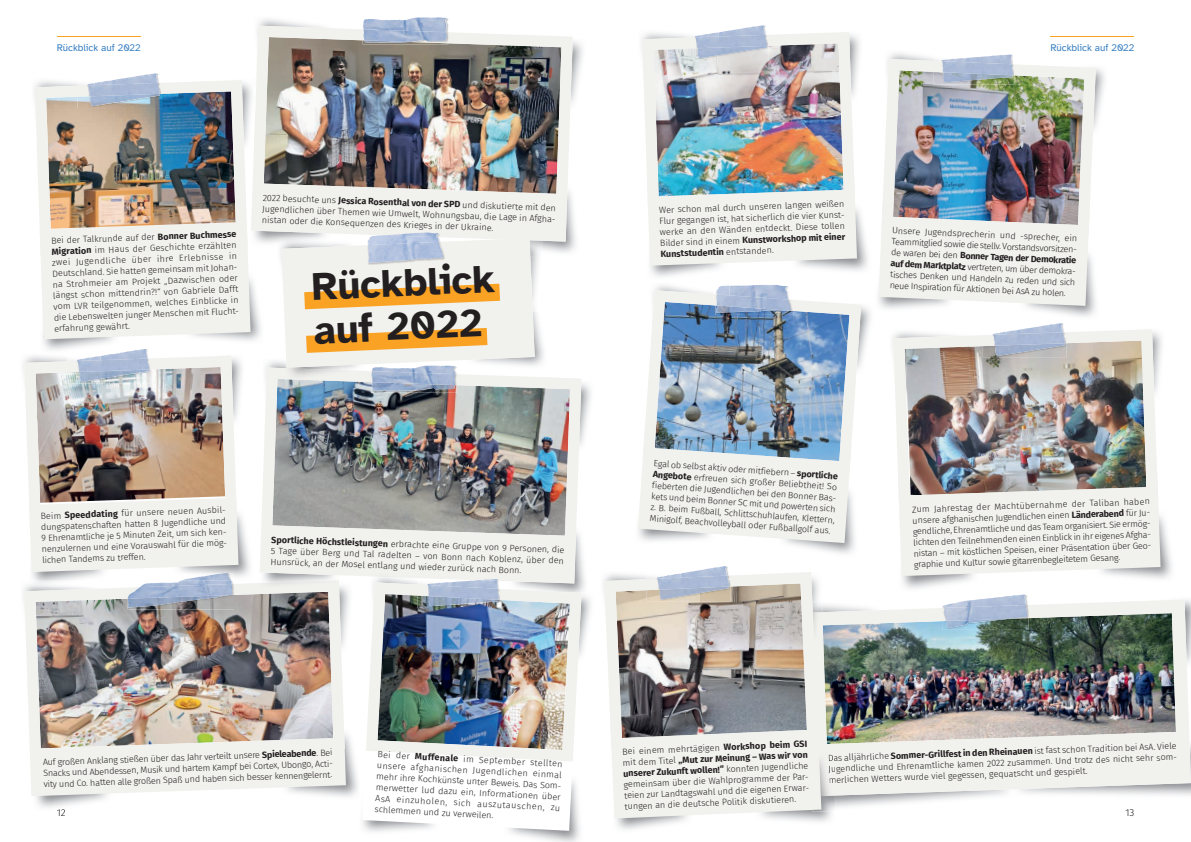
<style>
.page{position:relative;width:1191px;height:842px;background:#fff}
.page>*{position:absolute;margin:0;border:0;box-sizing:border-box;transform-origin:0 0}
.t1{font:700 40px/43.5px "Atkinson Hyperlegible";color:#231f20}
.t2{font:10px "Atkinson Hyperlegible";color:#387fc2}
.t3{font:300 10px "Fira Sans";color:#231f20}
.t4{font:300 9px/11px "Fira Sans";color:#231f20;text-align:justify}
.t5{font:700 9px/11.5px "Fira Sans";color:#231f20}
.s1{font-weight:700}
.s2{font-weight:300}
</style>
<div class="page">
<img style="left:573px;top:41px;width:10px;height:32px">
<svg style="left:255px;top:26px;width:318px;height:47px;background:#9f9c96"></svg>
<img style="left:362px;top:18px;width:86px;height:11px">
<img style="left:362px;top:43px;width:86px;height:1px">
<img style="left:362px;top:29px;width:86px;height:14px">
<svg style="left:417px;top:17px;width:24px;height:2px"></svg>
<img style="left:363px;top:18px;width:72px;height:8px">
<img style="left:364px;top:42px;width:46px;height:1px">
<img style="left:363px;top:29px;width:84px;height:13px">
<img style="left:615px;top:818px;width:71px;height:12px">
<hr style="left:57px;top:36px;width:84px;height:1px;background:#f9a224">
<img style="left:581px;top:547px;width:4px;height:45px">
<img style="left:581px;top:383px;width:10px;height:61px">
<img style="left:722px;top:25px;width:44px;height:7px">
<img style="left:727px;top:25px;width:35px;height:6px">
<img style="left:604px;top:32px;width:587px;height:786px">
<img style="left:1021px;top:323px;width:39px;height:6px">
<img style="left:995px;top:346px;width:62px;height:10px">
<img style="left:992px;top:332px;width:73px;height:14px">
<img style="left:510px;top:831px;width:70px;height:11px">
<img style="left:581px;top:598px;width:10px;height:56px">
<img style="left:581px;top:593px;width:6px;height:5px">
<img style="left:24px;top:73px;width:557px;height:758px">
<p class="t2" style="left:57px;top:42px;width:85px">Rückblick auf 2022</p>
<p class="t2" style="left:1050px;top:42px;width:85px">Rückblick auf 2022</p>
<p class="t4" style="left:51px;top:235px;width:188px;rotate:-2deg">Bei der Talkrunde auf der <span class="s1">Bonner Buchmesse Migration</span> im Haus der Geschichte erzählten zwei Jugendliche über ihre Erlebnisse in Deutschland. Sie hatten gemeinsam mit Johan&shy;na Strohmeier am Projekt „Dazwischen oder längst schon mittendrin?!“ von Gabriele Dafft vom LVR teilgenommen, welches Einblicke in die Lebenswelten junger Menschen mit Flucht&shy;erfahrung gewährt.</p>
<p class="t4" style="left:263px;top:192px;width:296px;rotate:2deg">2022 besuchte uns <span class="s1">Jessica Rosenthal von der SPD</span> und diskutierte mit den Jugendlichen über Themen wie Umwelt, Wohnungsbau, die Lage in Afgha&shy;nistan oder die Konsequenzen des Krieges in der Ukraine.</p>
<h1 class="t1" style="left:310px;top:266px;width:185px;rotate:-3deg">Rückblick auf 2022</h1>
<p class="t4" style="left:40px;top:510px;width:188px;rotate:-2deg">Beim <span class="s1">Speeddating</span> für unsere neuen Ausbil&shy;dungspatenschaften hatten 8 Jugendliche und 9 Ehrenamtliche je 5 Minuten Zeit, um sich ken&shy;nenzulernen und eine Vorauswahl für die mög&shy;lichen Tandems zu treffen.</p>
<p class="t4" style="left:272px;top:534px;width:295px;rotate:2deg"><span class="s1">Sportliche Höchstleistungen</span> erbrachte eine Gruppe von 9 Personen, die 5 Tage über Berg und Tal radelten – von Bonn nach Koblenz, über den Hunsrück, an der Mosel entlang und wieder zurück nach Bonn.</p>
<p class="t4" style="left:659px;top:204px;width:188px;rotate:-2deg">Wer schon mal durch unseren langen weißen Flur gegangen ist, hat sicherlich die vier Kunst&shy;werke an den Wänden entdeckt. Diese tollen Bilder sind in einem <span class="s1">Kunstworkshop mit einer Kunststudentin</span> entstanden.</p>
<p class="t4" style="left:892px;top:224px;width:188px;text-align:left;rotate:3deg">Unsere Jugendsprecherin und -sprecher, ein Teammitglied sowie die stellv. Vorstandsvorsitzen&shy;de waren bei den <span class="s1">Bonner Tagen der Demokratie auf dem Marktplatz</span> vertreten, um über demokra&shy;tisches Denken und Handeln zu reden und sich neue Inspiration für Aktionen bei AsA zu holen.</p>
<p class="t4" style="left:654px;top:458px;width:187px;rotate:4deg">Egal ob selbst aktiv oder mitfiebern – <span class="s1">sportliche Angebote</span> erfreuen sich großer Beliebtheit! So fieberten die Jugendlichen bei den Bonner Bas&shy;kets und beim Bonner SC mit und powerten sich z. B. beim Fußball, Schlittschuhlaufen, Klettern, Minigolf, Beachvolleyball oder Fußballgolf aus.</p>
<p class="t4" style="left:912px;top:504px;width:240px;rotate:-2deg">Zum Jahrestag der Machtübernahme der Taliban haben unsere afghanischen Jugendlichen einen <span class="s1">Länderabend</span> für Ju&shy;gendliche, Ehrenamtliche und das Team organisiert. Sie ermög&shy;lichten den Teilnehmenden einen Einblick in ihr eigenes Afgha&shy;nistan – mit köstlichen Speisen, einer Präsentation über Geo&shy;graphie und Kultur sowie gitarrenbegleitetem Gesang.</p>
<p class="t5" style="left:622px;top:746px;width:187px;rotate:-3deg"><span class="s2">Bei einem mehrtägigen</span> Workshop beim GSI <span class="s2">mit dem Titel</span> „Mut zur Meinung – Was wir von</p>
<p class="t4" style="left:622px;top:768px;width:188px;rotate:-3deg"><span class="s1">unserer Zukunft wollen!“</span> konnten Jugendliche gemeinsam über die Wahlprogramme der Par&shy;teien zur Landtagswahl und die eigenen Erwar&shy;tungen an die deutsche Politik diskutieren.</p>
<p class="t4" style="left:827px;top:752px;width:351px;rotate:-2deg">Das alljährliche <span class="s1">Sommer-Grillfest in den Rheinauen</span> ist fast schon Tradition bei AsA. Viele Jugendliche und Ehrenamtliche kamen 2022 zusammen. Und trotz des nicht sehr som&shy;merlichen Wetters wurde viel gegessen, gequatscht und gespielt.</p>
<p class="t4" style="left:43px;top:757px;width:292px;rotate:-2deg">Auf großen Anklang stießen über das Jahr verteilt unsere <span class="s1">Spieleabende</span>. Bei Snacks und Abendessen, Musik und hartem Kampf bei Cortex, Ubongo, Acti&shy;vity und Co. hatten alle großen Spaß und haben sich besser kennengelernt.</p>
<p class="t4" style="left:378px;top:749px;width:188px;rotate:3deg">Bei der <span class="s1">Muffenale</span> im September stellten unsere afghanischen Jugendlichen einmal mehr ihre Kochkünste unter Beweis. Das Som&shy;merwetter lud dazu ein, Informationen über AsA einzuholen, sich auszutauschen, zu schlemmen und zu verweilen.</p>
<p class="t3" style="left:57px;top:805px;width:10px">12</p>
<p class="t3" style="left:1125px;top:805px;width:10px">13</p>
</div>
